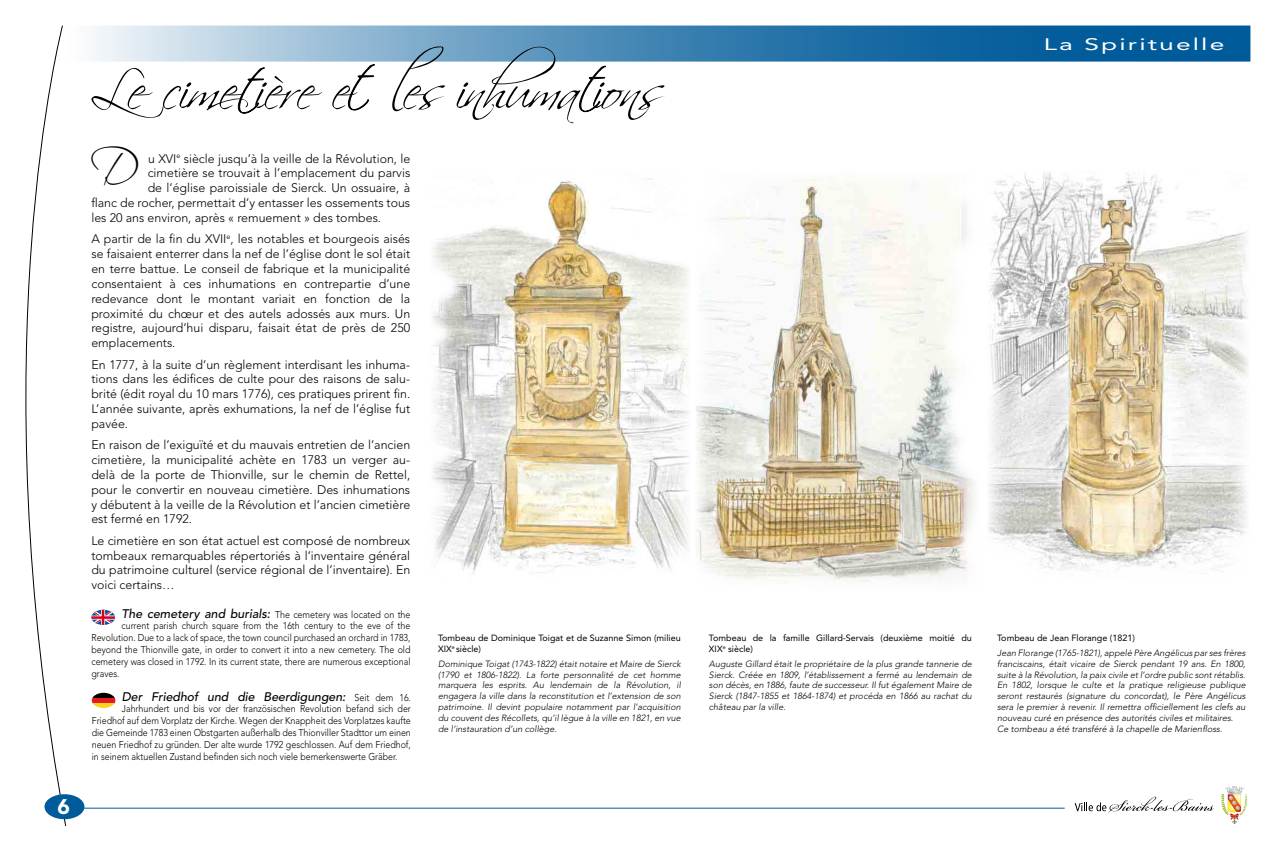
<style>
.page{position:relative;width:1276px;height:851px;background:#fff}
.page>*{position:absolute;margin:0;border:0;box-sizing:border-box;transform-origin:0 0}
.t1{font:54.3px "Scriptina Pro";color:#000}
.t2{font:48.07px "Scriptina Pro";color:#000}
.t3{font:900 21px "Avenir";color:#fff}
.t4{font:16.5px "Avenir";letter-spacing:.08em;color:#fff;scale:1.6 1}
.t5{font:300 12.38px/14.9px "Avenir";color:#000;text-align:justify}
.t6{font:italic 500 12.38px "Avenir";letter-spacing:-.005em;color:#000}
.t7{font:300 9.9px/11.9px "Avenir";color:#000;text-align:justify;scale:.9 1}
.t8{font:italic 300 9px/10.8px "Avenir";color:#000;text-align:justify}
.t9{font:9px/10.8px "Avenir";color:#000}
.s1{font-weight:500;font-style:italic;font-size:12.38px}
.s2{font-weight:300;font-style:normal;font-size:9.9px}
</style>
<div class="page">
<svg style="left:25px;top:25px;width:42px;height:801px"></svg>
<hr style="left:65px;top:807px;width:999px;height:1px;background:#005b9a">
<svg style="left:1221px;top:786px;width:26px;height:37px"></svg>
<svg style="left:1074px;top:796px;width:140px;height:16px"></svg>
<svg style="left:91px;top:609px;width:24px;height:16px"></svg>
<img style="left:432px;top:178px;width:257px;height:396px">
<svg style="left:93px;top:692px;width:21px;height:5px"></svg>
<div style="left:92px;top:697px;width:23px;height:6px;background:#e21b28"></div>
<svg style="left:92px;top:703px;width:23px;height:5px"></svg>
<div style="left:44px;top:794px;width:40px;height:25px;background:#005b9a;border-radius:50%"></div>
<svg style="left:56px;top:26px;width:1194px;height:97px"></svg>
<img style="left:988px;top:172px;width:260px;height:399px">
<img style="left:696px;top:178px;width:279px;height:405px">
<h3 class="t3" style="left:58px;top:794px;width:14px">6</h3>
<h1 class="t1" style="left:91px;top:57px;width:566px">Le cime ière e es inhum ions</h1>
<h2 class="t2" style="left:103px;top:138px;width:32px">D</h2>
<p class="t5" style="left:148px;top:151px;width:264px">u XVI<sup>e</sup> siècle jusqu’à la veille de la Révolution, le</p>
<p class="t5" style="left:148px;top:166px;width:264px">cimetière se trouvait à l’emplacement du parvis</p>
<p class="t5" style="left:148px;top:180px;width:264px">de l’église paroissiale de Sierck. Un ossuaire, à</p>
<p class="t5" style="left:91px;top:195px;width:320px">flanc de rocher, permettait d’y entasser les ossements tous</p>
<p class="t5" style="left:91px;top:210px;width:291px">les 20 ans environ, après « remuement » des tombes.</p>
<p class="t5" style="left:91px;top:231px;width:320px">A partir de la fin du XVII<sup>e</sup>, les notables et bourgeois aisés se faisaient enterrer dans la nef de l’église dont le sol était en terre battue. Le conseil de fabrique et la municipalité consentaient à ces inhumations en contrepartie d’une redevance dont le montant variait en fonction de la proximité du chœur et des autels adossés aux murs. Un registre, aujourd’hui disparu, faisait état de près de 250 emplacements.</p>
<p class="t5" style="left:91px;top:357px;width:320px">En 1777, à la suite d’un règlement interdisant les inhuma&shy;tions dans les édifices de culte pour des raisons de salu&shy;brité (édit royal du 10 mars 1776), ces pratiques prirent fin.<br>L’année suivante, après exhumations, la nef de l’église fut pavée.</p>
<p class="t5" style="left:91px;top:437px;width:320px">En raison de l’exiguïté et du mauvais entretien de l’ancien cimetière, la municipalité achète en 1783 un verger au&shy;delà de la porte de Thionville, sur le chemin de Rettel, pour le convertir en nouveau cimetière. Des inhumations y débutent à la veille de la Révolution et l’ancien cimetière est fermé en 1792.</p>
<p class="t5" style="left:91px;top:533px;width:320px">Le cimetière en son état actuel est composé de nombreux tombeaux remarquables répertoriés à l’inventaire général du patrimoine culturel (service régional de l’inventaire). En voici certains…</p>
<p class="t7" style="left:121px;top:608px;width:323px"><span class="s1">The cemetery and burials:</span> The cemetery was located on the</p>
<p class="t7" style="left:121px;top:620px;width:323px">current parish church square from the 16th century to the eve of the</p>
<p class="t7" style="left:91px;top:631px;width:356px">Revolution. Due to a lack of space, the town council purchased an orchard in 1783,</p>
<p class="t7" style="left:91px;top:643px;width:356px">beyond the Thionville gate, in order to convert it into a new cemetery. The old</p>
<p class="t7" style="left:91px;top:655px;width:356px">cemetery was closed in 1792. In its current state, there are numerous exceptional</p>
<p class="t7" style="left:91px;top:667px;width:33px">graves.</p>
<p class="t6" style="left:122px;top:689px;width:291px">Der Friedhof und die Beerdigungen: <span class="s2">Seit dem 16.</span></p>
<p class="t7" style="left:92px;top:703px;width:356px;text-indent:30px">Jahrhundert und bis vor der französischen Revolution befand sich der Friedhof auf dem Vorplatz der Kirche. Wegen der Knappheit des Vorplatzes kaufte die Gemeinde 1783 einen Obstgarten außerhalb des Thionviller Stadttor um einen neuen Friedhof zu gründen. Der alte wurde 1792 geschlossen. Auf dem Friedhof, in seinem aktuellen Zustand befinden sich noch viele bemerkenswerte Gräber.</p>
<p class="t9" style="left:438px;top:632px;width:244px">Tombeau de Dominique Toigat et de Suzanne Simon (milieu<br>XIX<sup>e</sup> siècle)</p>
<p class="t8" style="left:438px;top:658px;width:244px">Dominique Toigat (1743-1822) était notaire et Maire de Sierck (1790 et 1806-1822). La forte personnalité de cet homme marquera les esprits. Au lendemain de la Révolution, il engagera la ville dans la reconstitution et l’extension de son patrimoine. Il devint populaire notamment par l’acquisition du couvent des Récollets, qu’il lègue à la ville en 1821, en vue de l’instauration d’un collège.</p>
<h3 class="t4" style="left:1044px;top:34px;width:114px">La Spirituelle</h3>
<p class="t9" style="left:709px;top:632px;width:264px">Tombeau de la famille Gillard-Servais (deuxième moitié du<br>XIX<sup>e</sup> siècle)</p>
<p class="t8" style="left:709px;top:658px;width:264px">Auguste Gillard était le propriétaire de la plus grande tannerie de Sierck. Créée en 1809, l’établissement a fermé au lendemain de son décès, en 1886, faute de successeur. Il fut également Maire de Sierck (1847-1855 et 1864-1874) et procéda en 1866 au rachat du château par la ville.</p>
<p class="t9" style="left:997px;top:632px;width:139px">Tombeau de Jean Florange (1821)</p>
<p class="t8" style="left:997px;top:647px;width:250px;text-align:left">Jean Florange (1765-1821), appelé Père Angélicus par ses frères franciscains, était vicaire de Sierck pendant 19 ans. En 1800, suite à la Révolution, la paix civile et l’ordre public sont rétablis.<br>En 1802, lorsque le culte et la pratique religieuse publique seront restaurés (signature du concordat), le Père Angélicus sera le premier à revenir. Il remettra officiellement les clefs au nouveau curé en présence des autorités civiles et militaires.<br>Ce tombeau a été transféré à la chapelle de Marienfloss.</p>
</div>
